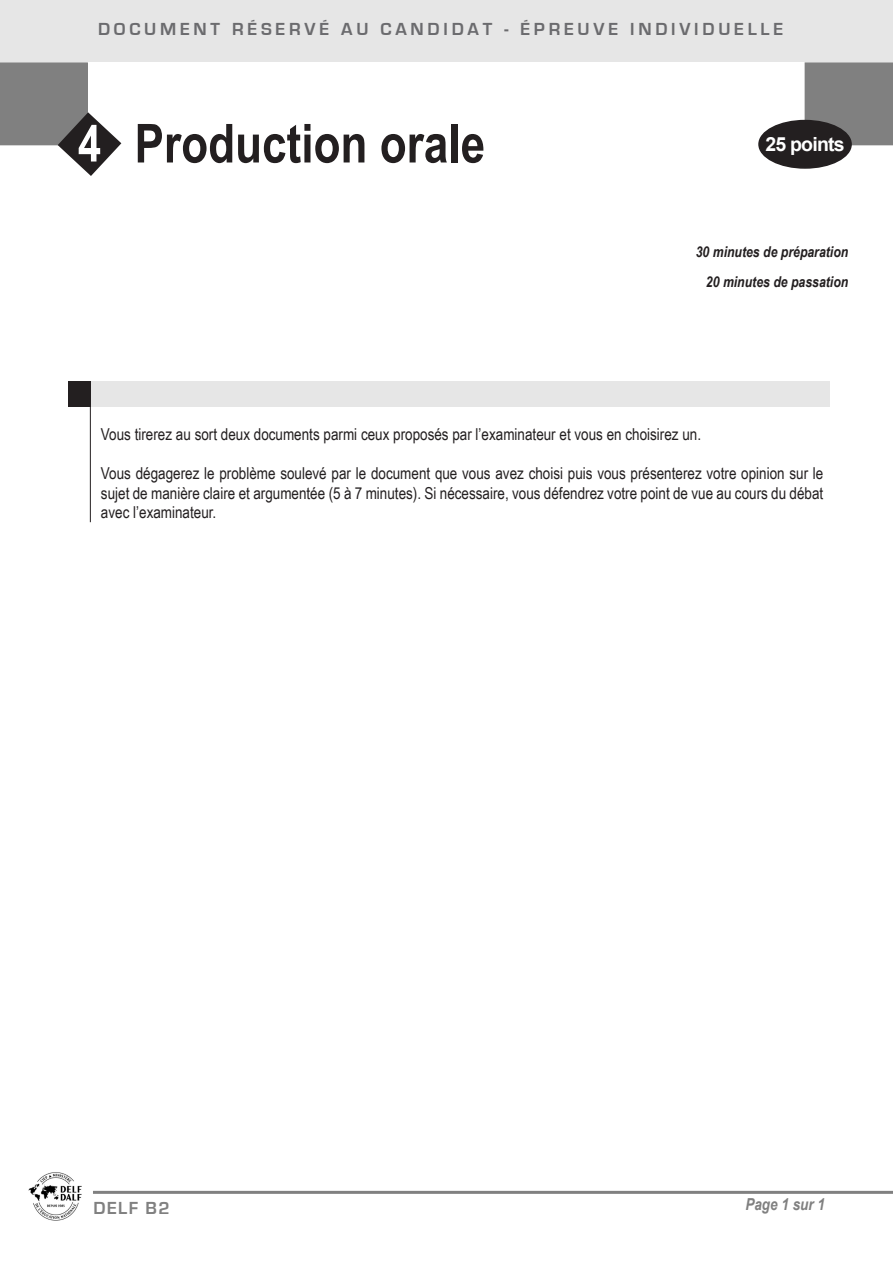
<style>
.page{position:relative;width:893px;height:1263px;background:#fff}
.page>*{position:absolute;margin:0;border:0;box-sizing:border-box;transform-origin:0 0}
.t1{font:700 53.85px "Arial Narrow";color:#231f20}
.t2{font:700 51px "Arial Narrow";color:#fff}
.t3{font:700 19.5px "Arial";letter-spacing:-.04em;color:#fff}
.t4{font:700 18px "Eurostile";letter-spacing:.21em;color:#6b6b6e}
.t5{font:700 18px "Eurostile";letter-spacing:.08em;color:#808080}
.t6{font:16.5px/19.5px "Arial Narrow";color:#231f20;text-align:justify}
.t7{font:italic 700 16.5px "Arial Narrow";color:#808080}
.t8{font:italic 700 15px "Arial Narrow";color:#231f20}
</style>
<div class="page">
<div style="left:0;top:0;width:893px;height:62px;background:#e6e6e6"></div>
<hr style="left:93px;top:1191px;width:800px;height:3px;background:#808080">
<img style="left:28px;top:1172px;width:54px;height:49px">
<div style="left:805px;top:62px;width:88px;height:83px;background:#808080"></div>
<div style="left:759px;top:121px;width:92px;height:47px;background:#231f20;border-radius:50%"></div>
<div style="left:758px;top:120px;width:94px;height:49px;border:2px solid #231f20;border-radius:50%"></div>
<svg style="left:0;top:62px;width:121px;height:114px"></svg>
<hr style="left:90px;top:382px;width:1px;height:140px;background:#231f20">
<div style="left:68px;top:382px;width:22px;height:25px;background:#231f20"></div>
<div style="left:91px;top:382px;width:739px;height:25px;background:#e6e6e6"></div>
<p class="t4" style="left:98px;top:19px;width:687px">DOCUMENT RÉSERVÉ AU CANDIDAT - ÉPREUVE INDIVIDUELLE</p>
<p class="t2" style="left:78px;top:105px;width:25px">4</p>
<p class="t1" style="left:135px;top:103px;width:352px">Production orale</p>
<p class="t3" style="left:765px;top:131px;width:81px">25 points</p>
<p class="t8" style="left:696px;top:241px;width:154px">30 minutes de préparation</p>
<p class="t8" style="left:706px;top:270px;width:144px">20 minutes de passation</p>
<p class="t6" style="left:101px;top:424px;width:602px">Vous tirerez au sort deux documents parmi ceux proposés par l’examinateur et vous en choisirez un.</p>
<p class="t6" style="left:101px;top:463px;width:724px">Vous dégagerez le problème soulevé par le document que vous avez choisi puis vous présenterez votre opinion sur le sujet de manière claire et argumentée (5 à 7 minutes). Si nécessaire, vous défendrez votre point de vue au cours du débat avec l’examinateur.</p>
<p class="t5" style="left:94px;top:1198px;width:78px">DELF B2</p>
<p class="t7" style="left:745px;top:1191px;width:81px">Page 1 sur 1</p>
</div>
